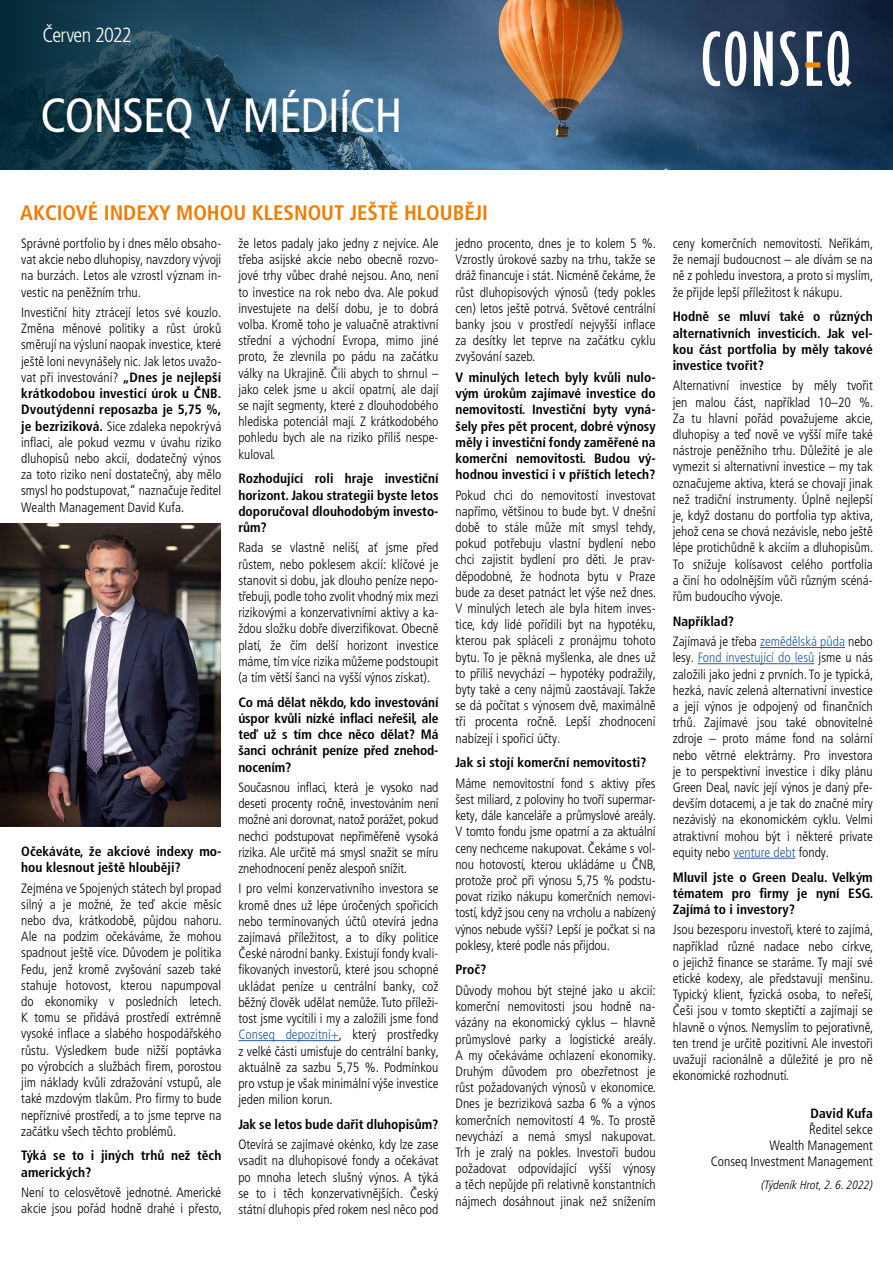
<style>
.page{position:relative;width:893px;height:1263px;background:#fff}
.page>*{position:absolute;margin:0;border:0;box-sizing:border-box;transform-origin:0 0}
.t1{font:condensed 48px "Frutiger LT Pro";letter-spacing:-.015em;color:#fff}
.t2{font:700 condensed 21px "Frutiger LT Pro";color:#ef7d00}
.t3{font:300 condensed 20.55px "Frutiger LT Pro";letter-spacing:-.04em;color:#fff}
.t4{font:300 condensed 13.5px/16.2px "Frutiger LT Pro";color:#000;text-align:justify}
.t5{font:700 condensed 13.5px/16.2px "Frutiger LT Pro";color:#000;text-align:justify}
.t6{font:italic 300 condensed 12px "Frutiger LT Pro";color:#000}
.s1{font-weight:700}
.s2{color:#275b9b}
</style>
<div class="page">
<img style="left:496px;top:0;width:397px;height:170px">
<svg style="left:0;top:0;width:496px;height:170px;background:#285069"></svg>
<svg style="left:703px;top:31px;width:43px;height:55px"></svg>
<svg style="left:754px;top:31px;width:19px;height:55px"></svg>
<svg style="left:780px;top:31px;width:18px;height:55px"></svg>
<svg style="left:807px;top:31px;width:45px;height:56px"></svg>
<div style="left:805px;top:62px;width:15px;height:6px;background:#f18a00"></div>
<hr style="left:238px;top:1040px;width:101px;height:1px;background:#275b9b">
<hr style="left:760px;top:647px;width:85px;height:1px;background:#275b9b">
<hr style="left:698px;top:663px;width:116px;height:1px;background:#275b9b">
<hr style="left:733px;top:858px;width:62px;height:1px;background:#275b9b">
<img style="left:0;top:524px;width:221px;height:302px">
<h3 class="t3" style="left:43px;top:23px;width:91px">Červen 2022</h3>
<h1 class="t1" style="left:40px;top:87px;width:363px">CONSEQ V MÉDIÍCH</h1>
<h2 class="t2" style="left:20px;top:200px;width:469px">AKCIOVÉ INDEXY MOHOU KLESNOUT JEŠTĚ HLOUBĚJI</h2>
<p class="t4" style="left:21px;top:235px;width:202px">Správné portfolio by i dnes mělo obsaho&shy;vat akcie nebo dluhopisy, navzdory vývoji na burzách. Letos ale vzrostl význam in&shy;vestic na peněžním trhu.</p>
<p class="t4" style="left:21px;top:304px;width:202px">Investiční hity ztrácejí letos své kouzlo.<br>Změna měnové politiky a růst úroků směrují na výsluní naopak investice, které ještě loni nevynášely nic. Jak letos uvažo&shy;vat při investování? <span class="s1">„Dnes je nejlepší krátkodobou investicí úrok u ČNB.<br>Dvoutýdenní reposazba je 5,75 %, je bezriziková.</span> Sice zdaleka nepokrývá inflaci, ale pokud vezmu v úvahu riziko dluhopisů nebo akcií, dodatečný výnos za toto riziko není dostatečný, aby mělo smysl ho podstupovat,“ naznačuje ředitel Wealth Management David Kufa.</p>
<p class="t5" style="left:21px;top:843px;width:202px">Očekáváte, že akciové indexy mo&shy;hou klesnout ještě hlouběji?</p>
<p class="t4" style="left:21px;top:880px;width:202px">Zejména ve Spojených státech byl propad silný a je možné, že teď akcie měsíc nebo dva, krátkodobě, půjdou nahoru.<br>Ale na podzim očekáváme, že mohou spadnout ještě více. Důvodem je politika Fedu, jenž kromě zvyšování sazeb také stahuje hotovost, kterou napumpoval do ekonomiky v posledních letech.<br>K tomu se přidává prostředí extrémně vysoké inflace a slabého hospodářského růstu. Výsledkem bude nižší poptávka po výrobcích a službách firem, porostou jim náklady kvůli zdražování vstupů, ale také mzdovým tlakům. Pro firmy to bude nepříznivé prostředí, a to jsme teprve na začátku všech těchto problémů.</p>
<p class="t5" style="left:21px;top:1148px;width:202px">Týká se to i jiných trhů než těch amerických?</p>
<p class="t4" style="left:21px;top:1184px;width:202px">Není to celosvětově jednotné. Americké akcie jsou pořád hodně drahé i přesto,</p>
<p class="t4" style="left:238px;top:235px;width:202px">že letos padaly jako jedny z nejvíce. Ale třeba asijské akcie nebo obecně rozvo&shy;jové trhy vůbec drahé nejsou. Ano, není to investice na rok nebo dva. Ale pokud investujete na delší dobu, je to dobrá volba. Kromě toho je valuačně atraktivní střední a východní Evropa, mimo jiné proto, že zlevnila po pádu na začátku války na Ukrajině. Čili abych to shrnul – jako celek jsme u akcií opatrní, ale dají se najít segmenty, které z dlouhodobého hlediska potenciál mají. Z krátkodobého pohledu bych ale na riziko příliš nespe&shy;kuloval.</p>
<p class="t5" style="left:238px;top:471px;width:202px">Rozhodující roli hraje investiční horizont. Jakou strategii byste letos doporučoval dlouhodobým investo&shy;rům?</p>
<p class="t4" style="left:238px;top:540px;width:202px">Rada se vlastně neliší, ať jsme před růstem, nebo poklesem akcií: klíčové je stanovit si dobu, jak dlouho peníze nepo&shy;třebuji, podle toho zvolit vhodný mix mezi rizikovými a konzervativními aktivy a ka&shy;ždou složku dobře diverzifikovat. Obecně platí, že čím delší horizont investice máme, tím více rizika můžeme podstoupit (a tím větší šanci na vyšší výnos získat).</p>
<p class="t5" style="left:238px;top:694px;width:202px">Co má dělat někdo, kdo investování úspor kvůli nízké inflaci neřešil, ale teď už s tím chce něco dělat? Má šanci ochránit peníze před znehod&shy;nocením?</p>
<p class="t4" style="left:238px;top:779px;width:202px">Současnou inflaci, která je vysoko nad deseti procenty ročně, investováním není možné ani dorovnat, natož porážet, pokud nechci podstupovat nepřiměřeně vysoká rizika. Ale určitě má smysl snažit se míru znehodnocení peněz alespoň snížit.</p>
<p class="t4" style="left:238px;top:881px;width:202px">I pro velmi konzervativního investora se kromě dnes už lépe úročených spořicích nebo termínovaných účtů otevírá jedna zajímavá příležitost, a to díky politice České národní banky. Existují fondy kvali&shy;fikovaných investorů, které jsou schopné ukládat peníze u centrální banky, což běžný člověk udělat nemůže. Tuto příleži&shy;tost jsme vycítili i my a založili jsme fond <span class="s2">Conseq depozitní+</span>, který prostředky z velké části umisťuje do centrální banky, aktuálně za sazbu 5,75 %. Podmínkou pro vstup je však minimální výše investice jeden milion korun.</p>
<p class="t5" style="left:238px;top:1116px;width:202px">Jak se letos bude dařit dluhopisům?</p>
<p class="t4" style="left:238px;top:1137px;width:202px">Otevírá se zajímavé okénko, kdy lze zase vsadit na dluhopisové fondy a očekávat po mnoha letech slušný výnos. A týká se to i těch konzervativnějších. Český státní dluhopis před rokem nesl něco pod</p>
<p class="t4" style="left:455px;top:235px;width:202px">jedno procento, dnes je to kolem 5 %.<br>Vzrostly úrokové sazby na trhu, takže se dráž financuje i stát. Nicméně čekáme, že růst dluhopisových výnosů (tedy pokles cen) letos ještě potrvá. Světové centrální banky jsou v prostředí nejvyšší inflace za desítky let teprve na začátku cyklu zvyšování sazeb.</p>
<p class="t5" style="left:455px;top:369px;width:202px">V minulých letech byly kvůli nulo&shy;vým úrokům zajímavé investice do nemovitostí. Investiční byty vyná&shy;šely přes pět procent, dobré výnosy měly i investiční fondy zaměřené na komerční nemovitosti. Budou vý&shy;hodnou investicí i v příštích letech?</p>
<p class="t4" style="left:455px;top:487px;width:202px">Pokud chci do nemovitostí investovat napřímo, většinou to bude byt. V dnešní době to stále může mít smysl tehdy, pokud potřebuju vlastní bydlení nebo chci zajistit bydlení pro děti. Je prav&shy;děpodobné, že hodnota bytu v Praze bude za deset patnáct let výše než dnes.<br>V minulých letech ale byla hitem inves&shy;tice, kdy lidé pořídili byt na hypotéku, kterou pak spláceli z pronájmu tohoto bytu. To je pěkná myšlenka, ale dnes už to příliš nevychází – hypotéky podražily, byty také a ceny nájmů zaostávají. Takže se dá počítat s výnosem dvě, maximálně tři procenta ročně. Lepší zhodnocení nabízejí i spořicí účty.</p>
<p class="t5" style="left:455px;top:754px;width:192px">Jak si stojí komerční nemovitosti?</p>
<p class="t4" style="left:455px;top:775px;width:202px">Máme nemovitostní fond s aktivy přes šest miliard, z poloviny ho tvoří supermar&shy;kety, dále kanceláře a průmyslové areály.<br>V tomto fondu jsme opatrní a za aktuální ceny nechceme nakupovat. Čekáme s vol&shy;nou hotovostí, kterou ukládáme u ČNB, protože proč při výnosu 5,75 % podstu&shy;povat riziko nákupu komerčních nemovi&shy;tostí, když jsou ceny na vrcholu a nabízený výnos nebude vyšší? Lepší je počkat si na poklesy, které podle nás přijdou.</p>
<p class="t5" style="left:455px;top:962px;width:32px">Proč?</p>
<p class="t4" style="left:455px;top:982px;width:202px">Důvody mohou být stejné jako u akcií: komerční nemovitosti jsou hodně na&shy;vázány na ekonomický cyklus – hlavně průmyslové parky a logistické areály.<br>A my očekáváme ochlazení ekonomiky.<br>Druhým důvodem pro obezřetnost je růst požadovaných výnosů v ekonomice.<br>Dnes je bezriziková sazba 6 % a výnos komerčních nemovitostí 4 %. To prostě nevychází a nemá smysl nakupovat.<br>Trh je zralý na pokles. Investoři budou požadovat odpovídající vyšší výnosy a těch nepůjde při relativně konstantních nájmech dosáhnout jinak než snížením</p>
<p class="t4" style="left:673px;top:235px;width:202px">ceny komerčních nemovitostí. Neříkám, že nemají budoucnost – ale dívám se na ně z pohledu investora, a proto si myslím, že přijde lepší příležitost k nákupu.</p>
<p class="t5" style="left:673px;top:309px;width:202px">Hodně se mluví také o různých alternativních investicích. Jak vel&shy;kou část portfolia by měly takové investice tvořit?</p>
<p class="t4" style="left:673px;top:378px;width:202px">Alternativní investice by měly tvořit jen malou část, například 10–20 %.<br>Za tu hlavní pořád považujeme akcie, dluhopisy a teď nově ve vyšší míře také nástroje peněžního trhu. Důležité je ale vymezit si alternativní investice – my tak označujeme aktiva, která se chovají jinak než tradiční instrumenty. Úplně nejlepší je, když dostanu do portfolia typ aktiva, jehož cena se chová nezávisle, nebo ještě lépe protichůdně k akciím a dluhopisům.<br>To snižuje kolísavost celého portfolia a činí ho odolnějším vůči různým scéná&shy;řům budoucího vývoje.</p>
<p class="t4" style="left:673px;top:611px;width:202px;line-height:20.4px"><span class="s1">Například?<br></span>Zajímavá je třeba <span class="s2">zemědělská půda</span> nebo</p>
<p class="t4" style="left:673px;top:650px;width:202px">lesy. <span class="s2">Fond investující do lesů</span> jsme u nás založili jako jedni z prvních. To je typická, hezká, navíc zelená alternativní investice a její výnos je odpojený od finančních trhů. Zajímavé jsou také obnovitelné zdroje – proto máme fond na solární nebo větrné elektrárny. Pro investora je to perspektivní investice i díky plánu Green Deal, navíc její výnos je daný pře&shy;devším dotacemi, a je tak do značné míry nezávislý na ekonomickém cyklu. Velmi atraktivní mohou být i některé private equity nebo <span class="s2">venture debt</span> fondy.</p>
<p class="t5" style="left:673px;top:869px;width:202px">Mluvil jste o Green Dealu. Velkým tématem pro firmy je nyní ESG.<br>Zajímá to i investory?</p>
<p class="t4" style="left:673px;top:922px;width:202px">Jsou bezesporu investoři, které to zajímá, například různé nadace nebo církve, o jejichž finance se staráme. Ty mají své etické kodexy, ale představují menšinu.<br>Typický klient, fyzická osoba, to neřeší, Češi jsou v tomto skeptičtí a zajímají se hlavně o výnos. Nemyslím to pejorativně, ten trend je určitě pozitivní. Ale investoři uvažují racionálně a důležité je pro ně ekonomické rozhodnutí.</p>
<p class="t5" style="left:810px;top:1105px;width:64px">David Kufa</p>
<p class="t4" style="left:711px;top:1121px;width:163px;text-align:right">Ředitel sekce<br>Wealth Management<br>Conseq Investment Management</p>
<p class="t6" style="left:761px;top:1178px;width:113px">(Týdeník Hrot, 2. 6. 2022)</p>
</div>
